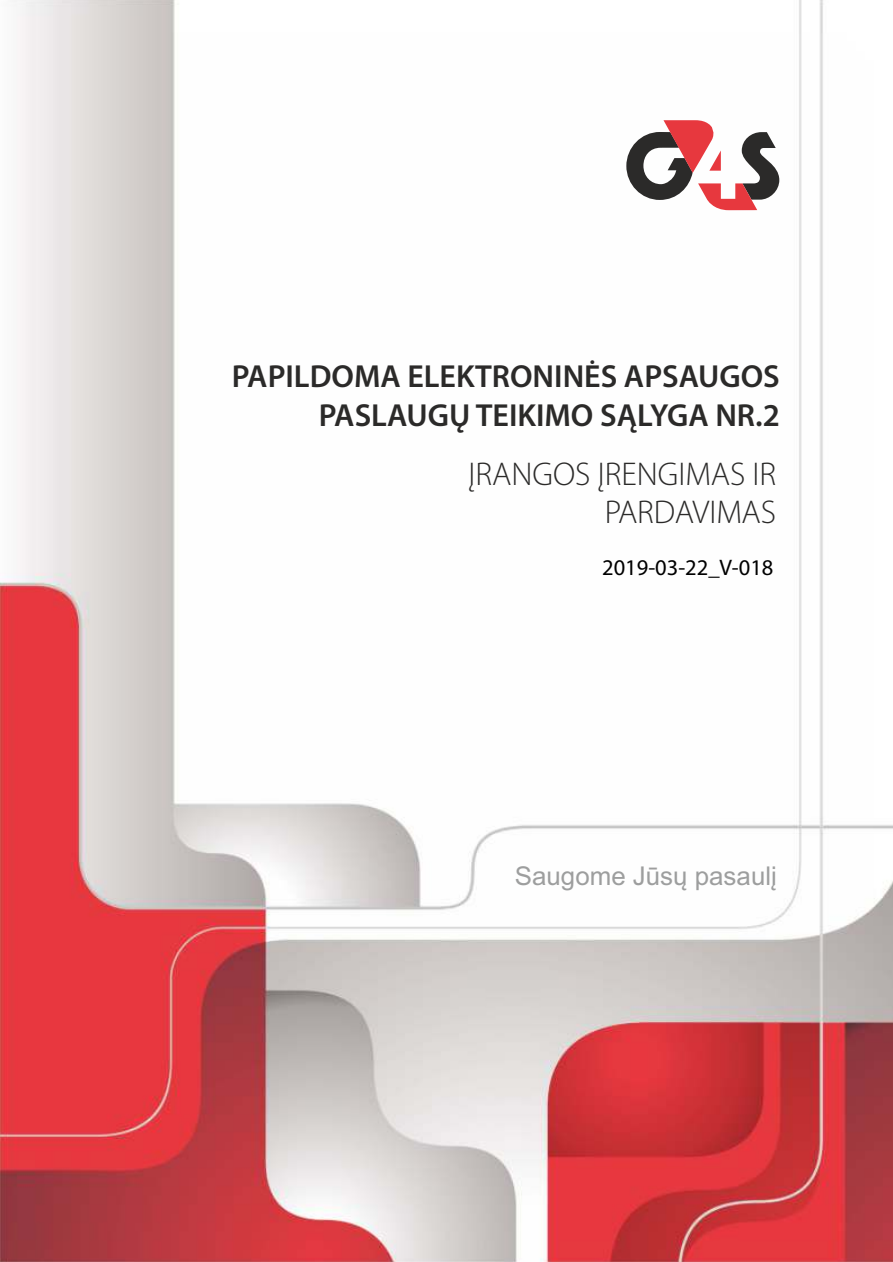
<style>
.page{position:relative;width:893px;height:1262px;background:#fff}
.page>*{position:absolute;margin:0;border:0;box-sizing:border-box;transform-origin:0 0}
.t1{font:300 33px/37.3px "Myriad Pro";color:#2b2a29;text-align:right}
.t2{font:600 31.95px/39px "Myriad Pro";color:#2b2a29;text-align:right}
.t3{font:25.95px "Arial";color:#9d9e9e}
.t4{font:22.5px "Myriad Pro";color:#000}
</style>
<div class="page">
<img style="left:0;top:0;width:893px;height:1261px">
<svg style="left:626px;top:120px;width:153px;height:90px"></svg>
<p class="t2" style="left:232px;top:360px;width:549px">PAPILDOMA ELEKTRONINĖS APSAUGOS<br>PASLAUGŲ TEIKIMO SĄLYGA NR.2</p>
<p class="t1" style="left:468px;top:458px;width:309px">ĮRANGOS ĮRENGIMAS IR<br>PARDAVIMAS</p>
<p class="t4" style="left:602px;top:558px;width:173px">2019-03-22_V-018</p>
<p class="t3" style="left:515px;top:866px;width:263px">Saugome Jūsų pasaulį</p>
</div>
